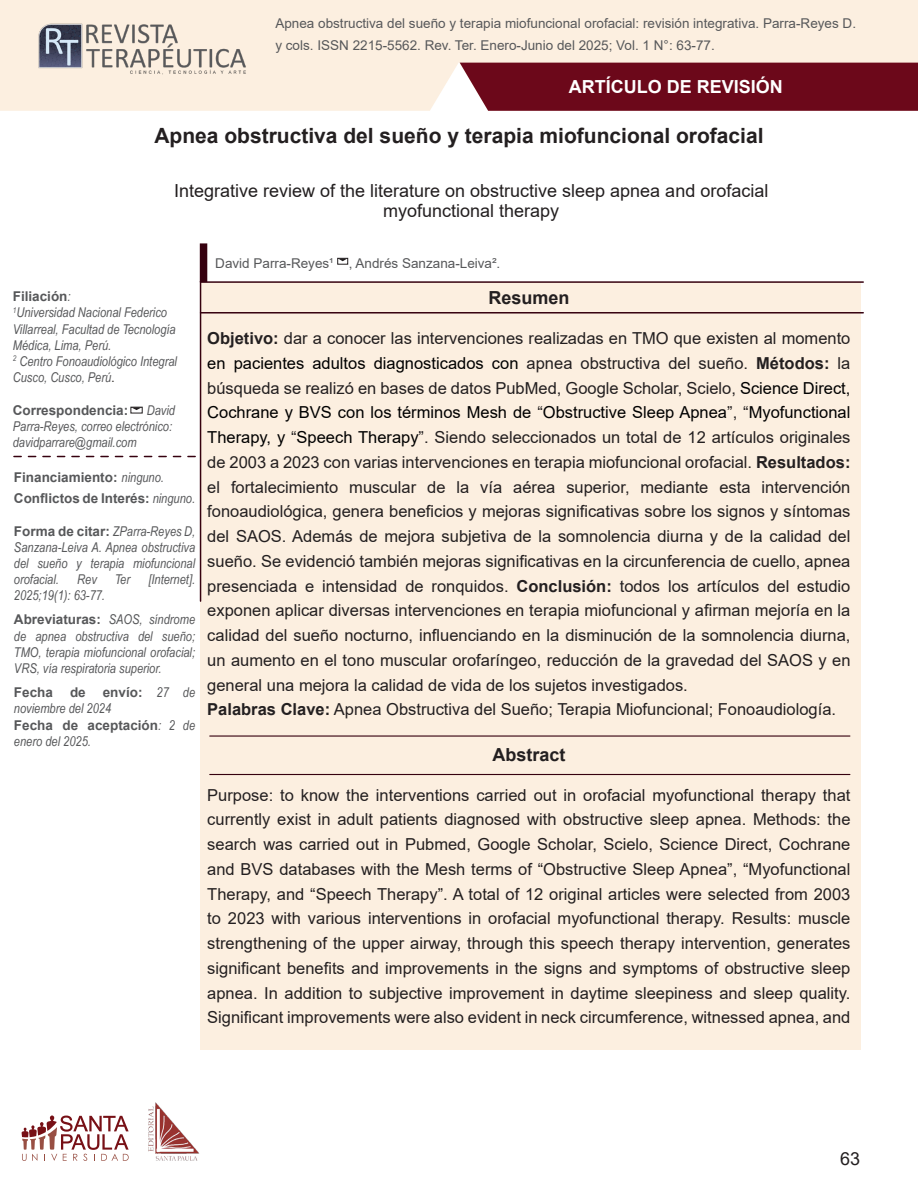
<style>
.page{position:relative;width:918px;height:1188px;background:#fff}
.page>*{position:absolute;margin:0;border:0;box-sizing:border-box;transform-origin:0 0}
.Título_del_artículo{font:700 21px "Arial";color:#231f20}
.Título_del_artículo-2{font:18px/20.7px "Arial";color:#231f20;text-align:center}
.t1{font:700 18px "Arial";color:#fff}
.Título_del_artículo-3{font:700 18px "Arial";color:#231f20}
.Texto_de_artículo{font:16.5px/24.8px "Arial";color:#231f20;text-align:justify}
.Filiaciones{font:italic 13.5px/16.2px "Arial Narrow";color:#57585a}
.t2{font:13.5px/21.6px "Arial";color:#57585a}
.Filiaciones-2{font:700 13.5px/16.2px "Arial";color:#57585a}
.s1{font-family:"Arial Narrow";font-weight:400;font-style:italic}
.s2{font-family:"Arial";font-style:normal;color:#403d39}
.s3{font-family:"Arial";font-weight:700;font-style:normal}
.s4{font-weight:700}
.s5{color:#000}
</style>
<div class="page">
<img style="left:148px;top:1102px;width:52px;height:59px">
<div style="left:0;top:0;width:918px;height:111px;background:#fcefe0"></div>
<svg style="left:22px;top:1116px;width:107px;height:45px"></svg>
<img style="left:27px;top:12px;width:230px;height:75px">
<div style="left:201px;top:282px;width:660px;height:768px;background:#fcefe0"></div>
<hr style="left:200px;top:281px;width:1px;height:320px;background:#36010f">
<div style="left:200px;top:243px;width:7px;height:39px;background:#36010f"></div>
<hr style="left:201px;top:281px;width:662px;height:2px;background:#36010f">
<hr style="left:201px;top:312px;width:662px;height:2px;background:#36010f">
<svg style="left:14px;top:456px;width:181px;height:1px"></svg>
<div style="left:337px;top:258px;width:11px;height:7px;border:1px solid #231f20"></div>
<svg style="left:338px;top:258px;width:9px;height:3px"></svg>
<svg style="left:131px;top:407px;width:11px;height:3px"></svg>
<hr style="left:210px;top:735px;width:640px;height:2px;background:#36010f">
<hr style="left:210px;top:774px;width:640px;height:1px;background:#36010f">
<div style="left:460px;top:63px;width:458px;height:48px;background:#6c081a"></div>
<p class="t2" style="left:275px;top:13px;width:582px">Apnea obstructiva del sueño y terapia miofuncional orofacial: revisión integrativa. Parra-Reyes D. y cols. ISSN 2215-5562. Rev. Ter. Enero-Junio del 2025; Vol. 1 N°: 63-77.</p>
<p class="t1" style="left:569px;top:74px;width:216px">ARTÍCULO DE REVISIÓN</p>
<p class="Título_del_artículo" style="left:154px;top:121px;width:611px">Apnea obstructiva del sueño y terapia miofuncional orofacial</p>
<p class="Título_del_artículo-2" style="left:174px;top:180px;width:596px">Integrative review of the literature on obstructive sleep apnea and orofacial myofunctional therapy</p>
<p class="t2" style="left:215px;top:252px;width:287px">David Parra-Reyes¹ , Andrés Sanzana-Leiva².</p>
<p class="Filiaciones-2" style="left:13px;top:288px;width:59px">Filiación<span class="s1">:</span></p>
<p class="Filiaciones" style="left:13px;top:304px;width:164px"><sup>1</sup>Universidad Nacional Federico<br>Villarreal, Facultad de Tecnología<br>Médica, Lima, Perú.</p>
<p class="Filiaciones" style="left:13px;top:353px;width:166px"><sup>2</sup> Centro Fonoaudiológico Integral<br>Cusco, Cusco, Perú<span class="s2">.</span></p>
<p class="Filiaciones-2" style="left:13px;top:402px;width:117px">Correspondencia:</p>
<p class="Filiaciones" style="left:13px;top:401px;width:164px;text-indent:134px">David<br>Parra-Reyes, correo electrónico: davidparrare@gmail.com</p>
<p class="Filiaciones-2" style="left:14px;top:469px;width:152px">Financiamiento: <span class="s1">ninguno.</span></p>
<p class="Filiaciones-2" style="left:14px;top:490px;width:183px">Conflictos de Interés: <span class="s1">ninguno.</span></p>
<p class="Filiaciones" style="left:14px;top:522px;width:183px;text-align:justify"><span class="s3">Forma de citar:</span> ZParra-Reyes D, Sanzana-Leiva A. Apnea obstructiva del sueño y terapia miofuncional orofacial.</p>
<p class="Filiaciones" style="left:77px;top:571px;width:21px">Rev</p>
<p class="Filiaciones" style="left:115px;top:571px;width:17px">Ter</p>
<p class="Filiaciones" style="left:148px;top:571px;width:48px">[Internet].</p>
<p class="Filiaciones" style="left:14px;top:587px;width:93px">2025;19(1): 63-77.</p>
<p class="Filiaciones" style="left:14px;top:611px;width:183px;text-align:justify"><span class="s3">Abreviaturas:</span> SAOS, síndrome de apnea obstructiva del sueño; TMO, terapia miofuncional orofacial; VRS, vía respiratoria superior.</p>
<p class="Filiaciones" style="left:14px;top:684px;width:183px;text-indent:89px"><span class="s3">envío:</span> 27 de noviembre del 2024</p>
<p class="Filiaciones-2" style="left:14px;top:717px;width:183px">Fecha de aceptación<span class="s1">: 2 de enero del 2025.</span></p>
<p class="Filiaciones-2" style="left:14px;top:685px;width:41px">Fecha</p>
<p class="Filiaciones-2" style="left:70px;top:685px;width:17px">de</p>
<p class="Título_del_artículo-3" style="left:488px;top:285px;width:83px">Resumen</p>
<p class="Texto_de_artículo" style="left:207px;top:326px;width:645px"><span class="s4">Objetivo:</span> dar a conocer las intervenciones realizadas en TMO que existen al momento <span class="s5">en pacientes adultos diagnosticados con</span> apnea obstructiva del sueño. <span class="s4">Métodos:</span> la búsqueda se realizó en bases de datos PubMed, Google Scholar, Scielo, <span class="s5">Science Direct, Cochrane y BVS con los términos Mesh de</span> “<span class="s5">Obstructive Sleep Apnea</span>”, “<span class="s5">Myofunctional Therapy, y</span> “<span class="s5">Speech Therapy</span>”. Siendo seleccionados un total de 12 artículos originales de 2003 a 2023 con varias intervenciones en terapia miofuncional orofacial. <span class="s4">Resultados: </span>el fortalecimiento muscular de la vía aérea superior, mediante esta intervención fonoaudiológica, genera beneficios y mejoras significativas sobre los signos y síntomas del SAOS. Además de mejora subjetiva de la somnolencia diurna y de la calidad del sueño. Se evidenció también mejoras significativas en la circunferencia de cuello, apnea presenciada e intensidad de ronquidos. <span class="s4">Conclusión:</span> todos los artículos del estudio exponen aplicar diversas intervenciones en terapia miofuncional y afirman mejoría en la calidad del sueño nocturno, influenciando en la disminución de la somnolencia diurna, un aumento en el tono muscular orofaríngeo, reducción de la gravedad del SAOS y en general una mejora la calidad de vida de los sujetos investigados.</p>
<p class="Texto_de_artículo" style="left:207px;top:697px;width:630px"><span class="s4">Palabras Clave:</span> Apnea Obstructiva del Sueño; Terapia Miofuncional; Fonoaudiología.</p>
<p class="Título_del_artículo-3" style="left:492px;top:742px;width:75px">Abstract</p>
<p class="Texto_de_artículo" style="left:207px;top:782px;width:645px">Purpose: to know the interventions carried out in orofacial myofunctional therapy that currently exist in adult patients diagnosed with obstructive sleep apnea. Methods: the search was carried out in Pubmed, Google Scholar, Scielo, Science Direct, Cochrane and BVS databases with the Mesh terms of “Obstructive Sleep Apnea”, “Myofunctional Therapy, and “Speech Therapy”. A total of 12 original articles were selected from 2003 to 2023 with various interventions in orofacial myofunctional therapy. Results: muscle strengthening of the upper airway, through this speech therapy intervention, generates significant benefits and improvements in the signs and symptoms of obstructive sleep apnea. In addition to subjective improvement in daytime sleepiness and sleep quality.<br>Significant improvements were also evident in neck circumference, witnessed apnea, and</p>
<p class="Título_del_artículo-2" style="left:840px;top:1149px;width:22px">63</p>
</div>
